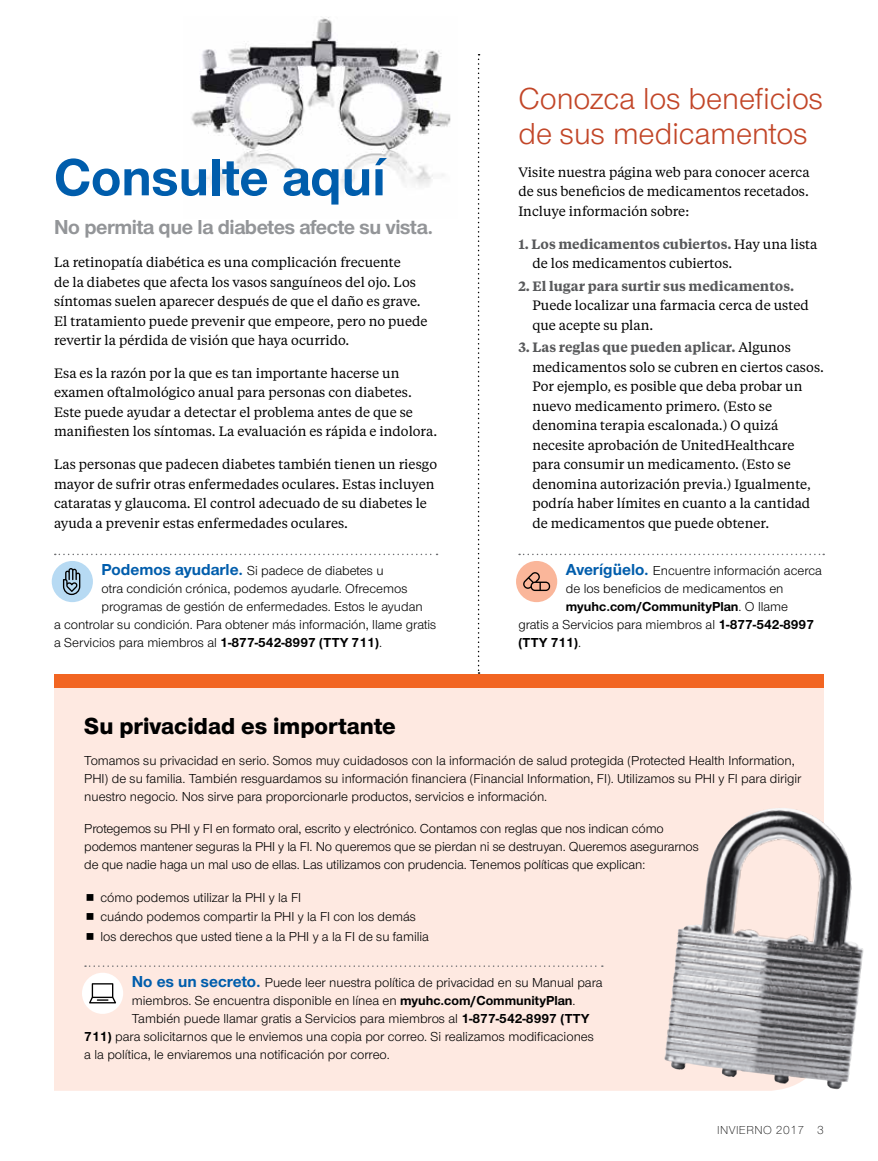
<style>
.page{position:relative;width:878px;height:1161px;background:#fff}
.page>*{position:absolute;margin:0;border:0;box-sizing:border-box;transform-origin:0 0}
.t1{font:700 54px "UHC Sans";color:#005dac}
.t2{font:31.5px/34.5px "UHC Sans";color:#c24628}
.t3{font:800 24px "UHC Sans";color:#000}
.t4{font:700 21px "UHC Sans";letter-spacing:-.02em;color:#939598}
.t5{font:13.5px/18px "UHC Sans";color:#000}
.t6{font:13.5px/19.5px "UHC Serif Text";color:#000}
.t7{font:700 13.5px "UHC Sans";color:#000}
.t8{font:600 13.5px "UHC Serif Text";color:#58595b}
.t9{font:300 12px "UHC Sans";letter-spacing:.04em;color:#000}
.s1{font-weight:700;font-size:16.5px;color:#005dac}
.s2{font-weight:700}
.s3{font-weight:600;color:#58595b}
.s4{font-weight:400}
</style>
<div class="page">
<img style="left:191px;top:17px;width:260px;height:172px">
<svg style="left:478px;top:54px;width:1px;height:620px"></svg>
<div style="left:54px;top:687px;width:770px;height:404px;background:#fee9e1"></div>
<div style="left:54px;top:674px;width:770px;height:13px;background:#f26522"></div>
<img style="left:668px;top:809px;width:102px;height:208px">
<svg style="left:519px;top:554px;width:305px;height:1px"></svg>
<div style="left:516px;top:561px;width:41px;height:41px;background:#fab69a;border-radius:50%"></div>
<svg style="left:523px;top:572px;width:27px;height:19px"></svg>
<svg style="left:55px;top:554px;width:382px;height:1px"></svg>
<div style="left:52px;top:561px;width:41px;height:41px;background:#b7daf3;border-radius:50%"></div>
<svg style="left:63px;top:568px;width:17px;height:27px"></svg>
<svg style="left:85px;top:965px;width:517px;height:2px"></svg>
<div style="left:82px;top:973px;width:41px;height:41px;background:#fff;border-radius:50%"></div>
<svg style="left:89px;top:983px;width:27px;height:20px"></svg>
<svg style="left:87px;top:894px;width:7px;height:7px"></svg>
<svg style="left:87px;top:913px;width:7px;height:7px"></svg>
<svg style="left:87px;top:933px;width:7px;height:7px"></svg>
<h1 class="t1" style="left:54px;top:141px;width:333px">Consulte aquí</h1>
<h3 class="t4" style="left:54px;top:213px;width:381px">No permita que la diabetes afecte su vista.</h3>
<p class="t6" style="left:54px;top:252px;width:375px">La retinopatía diabética es una complicación frecuente<br>de la diabetes que afecta los vasos sanguíneos del ojo. Los síntomas suelen aparecer después de que el daño es grave.<br>El tratamiento puede prevenir que empeore, pero no puede revertir la pérdida de visión que haya ocurrido.</p>
<p class="t6" style="left:54px;top:363px;width:385px">Esa es la razón por la que es tan importante hacerse un examen oftalmológico anual para personas con diabetes.<br>Este puede ayudar a detectar el problema antes de que se manifiesten los síntomas. La evaluación es rápida e indolora.</p>
<p class="t6" style="left:54px;top:454px;width:384px">Las personas que padecen diabetes también tienen un riesgo mayor de sufrir otras enfermedades oculares. Estas incluyen cataratas y glaucoma. El control adecuado de su diabetes le ayuda a prevenir estas enfermedades oculares.</p>
<p class="t5" style="left:102px;top:561px;width:283px"><span class="s1">Podemos ayudarle.</span> Si padece de diabetes u</p>
<p class="t5" style="left:102px;top:579px;width:307px">otra condición crónica, podemos ayudarle. Ofrecemos</p>
<p class="t5" style="left:102px;top:597px;width:322px">programas de gestión de enfermedades. Estos le ayudan</p>
<p class="t5" style="left:54px;top:615px;width:384px">a controlar su condición. Para obtener más información, llame gratis</p>
<p class="t5" style="left:54px;top:633px;width:329px">a Servicios para miembros al <span class="s2">1-877-542-8997 (TTY 711)</span>.</p>
<h2 class="t2" style="left:518px;top:80px;width:306px">Conozca los beneficios de sus medicamentos</h2>
<p class="t6" style="left:518px;top:161px;width:293px;text-align:justify">Visite nuestra página web para conocer acerca de sus beneficios de medicamentos recetados.<br>Incluye información sobre:</p>
<p class="t6" style="left:532px;top:233px;width:286px;text-indent:-14px"><span class="s3">1. Los medicamentos cubiertos.</span> Hay una lista de los medicamentos cubiertos.</p>
<p class="t8" style="left:518px;top:277px;width:277px">2. El lugar para surtir sus medicamentos.</p>
<p class="t6" style="left:532px;top:295px;width:278px">Puede localizar una farmacia cerca de usted que acepte su plan.</p>
<p class="t6" style="left:532px;top:337px;width:293px;text-indent:-14px"><span class="s3">3. Las reglas que pueden aplicar.</span> Algunos medicamentos solo se cubren en ciertos casos.<br>Por ejemplo, es posible que deba probar un nuevo medicamento primero. (Esto se denomina terapia escalonada.) O quizá necesite aprobación de UnitedHealthcare para consumir un medicamento. (Esto se denomina autorización previa.) Igualmente, podría haber límites en cuanto a la cantidad de medicamentos que puede obtener.</p>
<p class="t5" style="left:566px;top:561px;width:257px"><span class="s1">Averígüelo.</span> Encuentre información acerca</p>
<p class="t5" style="left:566px;top:579px;width:219px">de los beneficios de medicamentos en</p>
<p class="t7" style="left:566px;top:597px;width:224px">myuhc.com/CommunityPlan<span class="s4">. O llame</span></p>
<p class="t5" style="left:518px;top:615px;width:297px">gratis a Servicios para miembros al <span class="s2">1-877-542-8997</span></p>
<p class="t7" style="left:518px;top:633px;width:64px">(TTY 711)<span class="s4">.</span></p>
<h3 class="t3" style="left:84px;top:709px;width:313px">Su privacidad es importante</h3>
<p class="t5" style="left:84px;top:751px;width:718px">Tomamos su privacidad en serio. Somos muy cuidadosos con la información de salud protegida (Protected Health Information,<br>PHI) de su familia. También resguardamos su información financiera (Financial Information, FI). Utilizamos su PHI y FI para dirigir nuestro negocio. Nos sirve para proporcionarle productos, servicios e información.</p>
<p class="t5" style="left:84px;top:819px;width:616px">Protegemos su PHI y FI en formato oral, escrito y electrónico. Contamos con reglas que nos indican cómo podemos mantener seguras la PHI y la FI. No queremos que se pierdan ni se destruyan. Queremos asegurarnos de que nadie haga un mal uso de ellas. Las utilizamos con prudencia. Tenemos políticas que explican:</p>
<p class="t5" style="left:100px;top:887px;width:330px;line-height:19.5px">cómo podemos utilizar la PHI y la FI<br>cuándo podemos compartir la PHI y la FI con los demás los derechos que usted tiene a la PHI y a la FI de su familia</p>
<p class="t5" style="left:132px;top:973px;width:472px"><span class="s1">No es un secreto.</span> Puede leer nuestra política de privacidad en su Manual para</p>
<p class="t5" style="left:132px;top:991px;width:445px">miembros. Se encuentra disponible en línea en <span class="s2">myuhc.com/CommunityPlan</span>.</p>
<p class="t5" style="left:132px;top:1009px;width:459px">También puede llamar gratis a Servicios para miembros al <span class="s2">1-877-542-8997 (TTY</span></p>
<p class="t5" style="left:84px;top:1027px;width:511px"><span class="s2">711)</span> para solicitarnos que le enviemos una copia por correo. Si realizamos modificaciones</p>
<p class="t5" style="left:84px;top:1045px;width:307px">a la política, le enviaremos una notificación por correo.</p>
<p class="t9" style="left:717px;top:1122px;width:108px">INVIERNO 2017 3</p>
</div>
